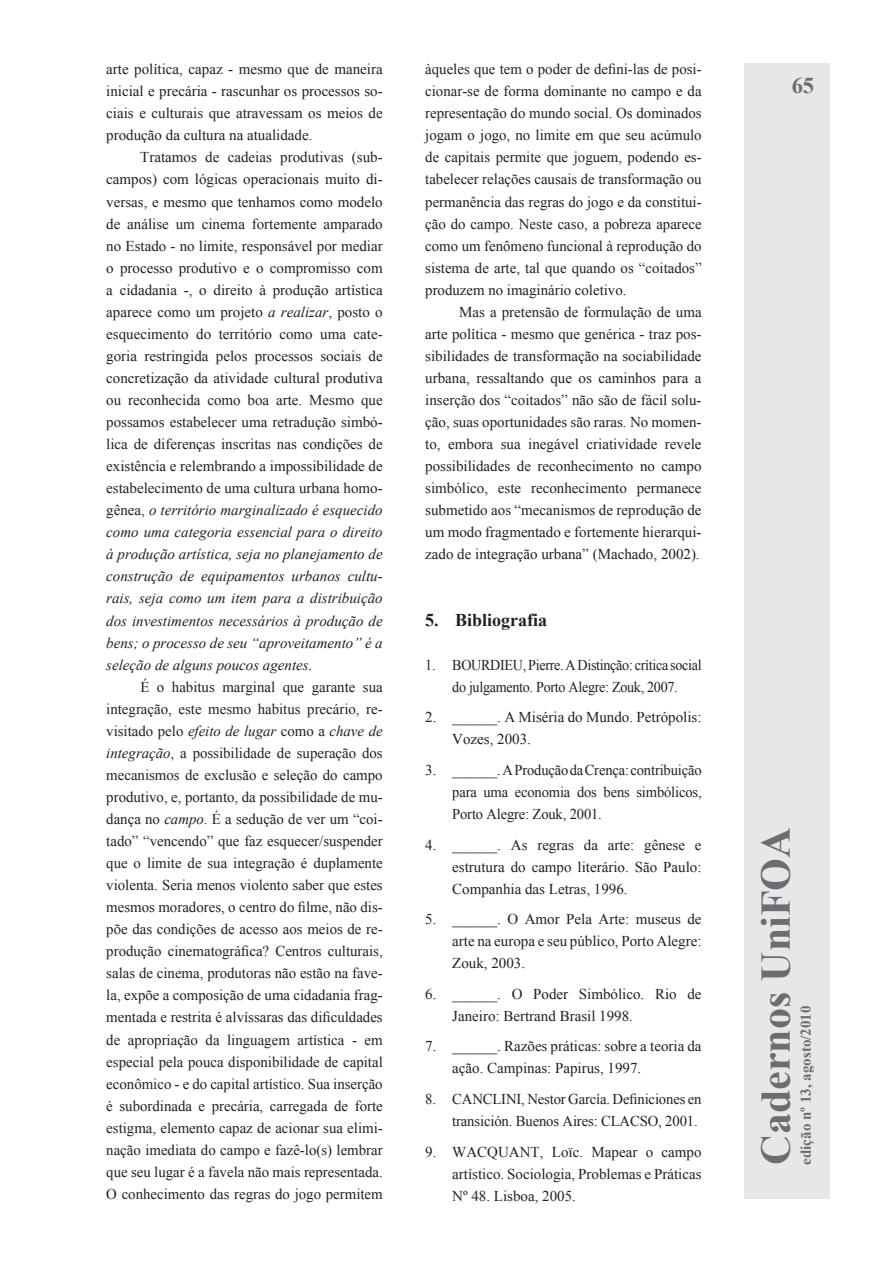
<style>
.page{position:relative;width:893px;height:1263px;background:#fff}
.page>*{position:absolute;margin:0;border:0;box-sizing:border-box;transform-origin:0 0}
.t1{font:700 42px "Times New Roman";color:#6c6d70}
.t2{font:700 22.5px "Times New Roman";color:#6c6d70}
.t3{font:700 18px "Times New Roman";color:#231f20}
.t4{font:15px/22px "Times New Roman";color:#231f20;text-align:justify}
.t5{font:15px/22px "Times New Roman";letter-spacing:-.02em;color:#231f20;text-align:center;scale:.94 1}
.t6{font:700 15px "Times New Roman";color:#6c6d70}
.s1{font-style:italic}
</style>
<div class="page">
<div style="left:744px;top:64px;width:85px;height:1135px;background:#e6e7e9"></div>
<p class="t4" style="left:106px;top:58px;width:278px">arte política, capaz - mesmo que de maneira inicial e precária - rascunhar os processos so&shy;ciais e culturais que atravessam os meios de produção da cultura na atualidade.</p>
<p class="t4" style="left:106px;top:146px;width:278px;text-indent:34px">Tratamos de cadeias produtivas (sub&shy;campos) com lógicas operacionais muito di&shy;versas, e mesmo que tenhamos como modelo de análise um cinema fortemente amparado no Estado - no limite, responsável por mediar o processo produtivo e o compromisso com a cidadania -, o direito à produção artística aparece como um projeto <span class="s1">a realizar</span>, posto o esquecimento do território como uma cate&shy;goria restringida pelos processos sociais de concretização da atividade cultural produtiva ou reconhecida como boa arte. Mesmo que possamos estabelecer uma retradução simbó&shy;lica de diferenças inscritas nas condições de existência e relembrando a impossibilidade de estabelecimento de uma cultura urbana homo&shy;gênea, <span class="s1">o território marginalizado é esquecido como uma categoria essencial para o direito à produção artística, seja no planejamento de construção de equipamentos urbanos cultu&shy;rais, seja como um item para a distribuição dos investimentos necessários à produção de bens; o processo de seu “aproveitamento” é a seleção de alguns poucos agentes.</span></p>
<p class="t4" style="left:106px;top:675px;width:278px;text-indent:34px">É o habitus marginal que garante sua integração, este mesmo habitus precário, re&shy;visitado pelo <span class="s1">efeito de lugar</span> como a <span class="s1">chave de integração</span>, a possibilidade de superação dos mecanismos de exclusão e seleção do campo produtivo, e, portanto, da possibilidade de mu&shy;dança no <span class="s1">campo</span>. É a sedução de ver um “coi&shy;tado” “vencendo” que faz esquecer/suspender que o limite de sua integração é duplamente violenta. Seria menos violento saber que estes mesmos moradores, o centro do filme, não dis&shy;põe das condições de acesso aos meios de re&shy;produção cinematográfica? Centros culturais, salas de cinema, produtoras não estão na fave&shy;la, expõe a composição de uma cidadania frag&shy;mentada e restrita é alvíssaras das dificuldades de apropriação da linguagem artística - em especial pela pouca disponibilidade de capital econômico - e do capital artístico. Sua inserção é subordinada e precária, carregada de forte estigma, elemento capaz de acionar sua elimi&shy;nação imediata do campo e fazê-lo(s) lembrar que seu lugar é a favela não mais representada.<br>O conhecimento das regras do jogo permitem</p>
<p class="t4" style="left:425px;top:58px;width:278px">àqueles que tem o poder de defini-las de posi&shy;cionar-se de forma dominante no campo e da representação do mundo social. Os dominados jogam o jogo, no limite em que seu acúmulo de capitais permite que joguem, podendo es&shy;tabelecer relações causais de transformação ou permanência das regras do jogo e da constitui&shy;ção do campo. Neste caso, a pobreza aparece como um fenômeno funcional à reprodução do sistema de arte, tal que quando os “coitados” produzem no imaginário coletivo.</p>
<p class="t4" style="left:425px;top:300px;width:278px;text-indent:34px">Mas a pretensão de formulação de uma arte política - mesmo que genérica - traz pos&shy;sibilidades de transformação na sociabilidade urbana, ressaltando que os caminhos para a inserção dos “coitados” não são de fácil solu&shy;ção, suas oportunidades são raras. No momen&shy;to, embora sua inegável criatividade revele possibilidades de reconhecimento no campo simbólico, este reconhecimento permanece submetido aos “mecanismos de reprodução de um modo fragmentado e fortemente hierarqui&shy;zado de integração urbana” (Machado, 2002).</p>
<p class="t3" style="left:425px;top:607px;width:123px">5. Bibliografia</p>
<p class="t5" style="left:425px;top:653px;width:296px">1. BOURDIEU, Pierre. A Distinção: crítica social do julgamento. Porto Alegre: Zouk, 2007.</p>
<p class="t4" style="left:452px;top:706px;width:251px;text-indent:-27px">2. ______. A Miséria do Mundo. Petrópolis:<br>Vozes, 2003.</p>
<p class="t4" style="left:452px;top:758px;width:251px;text-indent:-27px">3. ______. A Produção da Crença: contribuição para uma economia dos bens simbólicos, Porto Alegre: Zouk, 2001.</p>
<p class="t4" style="left:452px;top:833px;width:251px;text-indent:-27px">4. ______. As regras da arte: gênese e estrutura do campo literário. São Paulo:<br>Companhia das Letras, 1996.</p>
<p class="t4" style="left:452px;top:908px;width:251px;text-indent:-27px">5. ______. O Amor Pela Arte: museus de arte na europa e seu público, Porto Alegre:<br>Zouk, 2003.</p>
<p class="t4" style="left:452px;top:982px;width:251px;text-indent:-27px">6. ______. O Poder Simbólico. Rio de<br>Janeiro: Bertrand Brasil 1998.</p>
<p class="t4" style="left:452px;top:1035px;width:251px;text-indent:-27px">7. ______. Razões práticas: sobre a teoria da ação. Campinas: Papirus, 1997.</p>
<p class="t4" style="left:425px;top:1088px;width:278px;text-align:right">8. CANCLINI, Nestor García. Definiciones en transición. Buenos Aires: CLACSO, 2001.</p>
<p class="t4" style="left:452px;top:1140px;width:251px;text-indent:-27px">9. WACQUANT, Loïc. Mapear o campo artístico. Sociologia, Problemas e Práticas Nº 48. Lisboa, 2005.</p>
<h2 class="t2" style="left:792px;top:70px;width:24px">65</h2>
<h1 class="t1" style="left:747px;top:1165px;width:339px;rotate:-90deg">Cadernos UniFOA</h1>
<p class="t6" style="left:795px;top:1165px;width:161px;rotate:-90deg">edição nº 13, agosto/2010</p>
</div>
